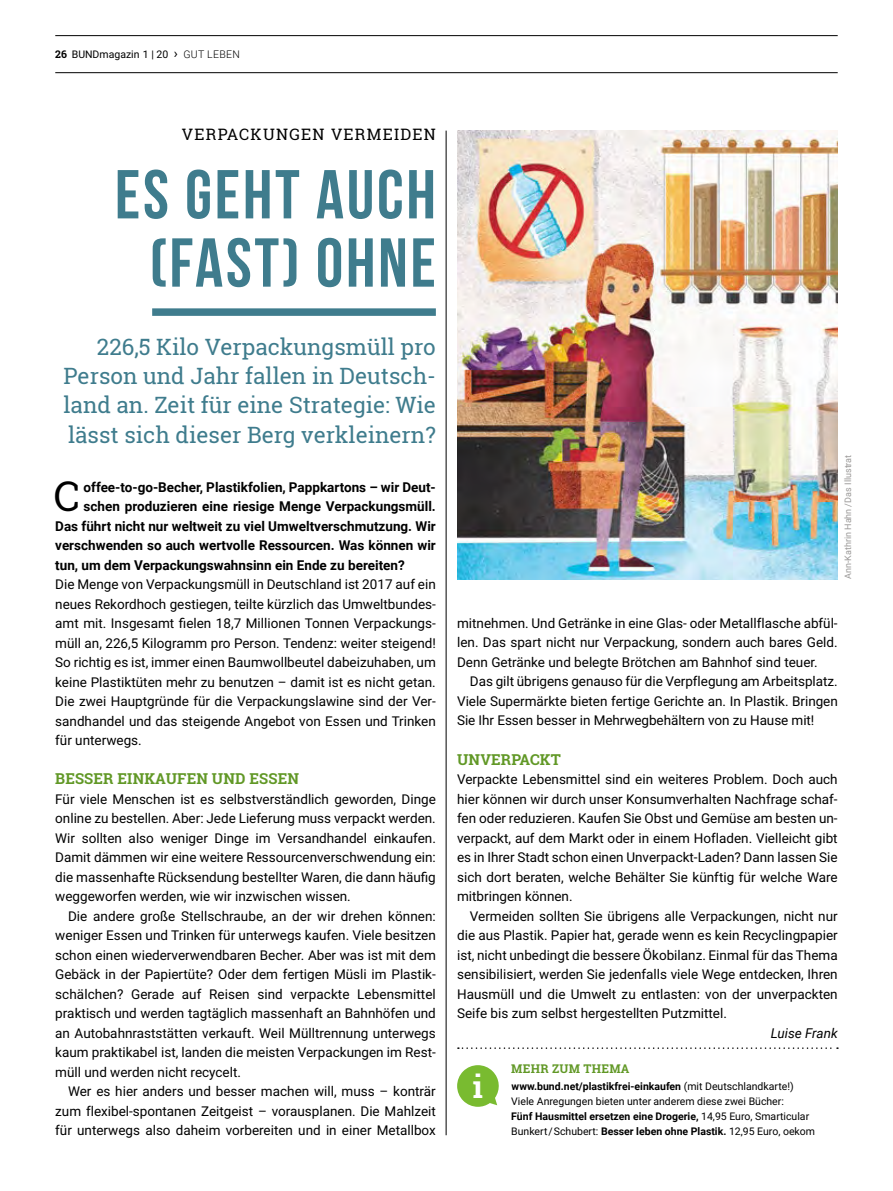
<style>
.page{position:relative;width:893px;height:1191px;background:#fff}
.page>*{position:absolute;margin:0;border:0;box-sizing:border-box;transform-origin:0 0}
.Head2_Bebas_46_45_5{font:700 69px/68.2px "Bebas Neue";letter-spacing:.04em;color:#3f7c8d;text-align:center}
.FliessInitial_Roboto{font:40.95px "Roboto Slab";color:#000}
.FliessEinzug_Roboto{font:700 31.35px "Roboto Slab";color:#fff}
.Vorspann_RobotoSlab{font:22.5px/29.2px "Roboto Slab";color:#3f7c8d;text-align:justify}
.Dachzeile_RobotoSlab{font:15.75px "Roboto Slab";letter-spacing:.08em;color:#000}
.ZwiÜberschrift_Robot{font:700 15px "Roboto Slab";letter-spacing:.01em;color:#619826}
.FliessEinzug_Roboto-2{font:13.5px/19.5px "Roboto";color:#000;text-align:justify}
.Fliess_Roboto_9_13{font:13.5px/19.5px "Roboto";color:#000;text-align:justify}
.FliessInitial_Roboto-2{font:700 13.5px "Roboto";color:#000}
.FliessEinzug_Roboto-3{font:italic 13.5px "Roboto";color:#000}
.Zusatzinfo_Head_Robo{font:700 12px "Roboto Slab";letter-spacing:.02em;color:#619826}
.Fliess_Roboto_7_10{font:10.5px "Roboto";color:#000}
.Fliess_Roboto_7_10-2{font:700 10.5px "Roboto";color:#000}
.Fotovermerk_Roboto_6{font:9px "Roboto";color:#9a9897}
.s1{font-family:"Roboto Slab";font-weight:700}
.s2{font-size:13.5px}
.s3{font-weight:300}
.s4{font-weight:400}
.s5{font-weight:700}
</style>
<div class="page">
<hr style="left:446px;top:131px;width:1px;height:1004px;background:#000">
<img style="left:457px;top:131px;width:381px;height:448px">
<svg style="left:458px;top:1047px;width:380px;height:2px"></svg>
<svg style="left:457px;top:1065px;width:42px;height:41px"></svg>
<div style="left:152px;top:308px;width:284px;height:8px;background:#3f7c8d"></div>
<hr style="left:55px;top:72px;width:783px;height:1px;background:#000">
<hr style="left:55px;top:35px;width:783px;height:1px;background:#000">
<p class="Fliess_Roboto_7_10" style="left:55px;top:47px;width:186px"><span class="s1">26</span> BUNDmagazin 1 | 20 <span class="s2">›</span> <span class="s3">GUT LEBEN</span></p>
<p class="Dachzeile_RobotoSlab" style="left:182px;top:124px;width:256px">VERPACKUNGEN VERMEIDEN</p>
<p class="Head2_Bebas_46_45_5" style="left:115px;top:160px;width:322px">ES GEHT AUCH (FAST) OHNE</p>
<p class="Vorspann_RobotoSlab" style="left:64px;top:332px;width:374px;text-indent:33px">226,5 Kilo Verpackungsmüll pro Person und Jahr fallen in Deutsch&shy;land an. Zeit für eine Strategie: Wie lässt sich dieser Berg verkleinern?</p>
<p class="FliessInitial_Roboto" style="left:54px;top:468px;width:28px">C</p>
<p class="FliessInitial_Roboto-2" style="left:84px;top:477px;width:354px">offee-to-go-Becher, Plastikfolien, Pappkartons – wir Deut-</p>
<p class="FliessInitial_Roboto-2" style="left:84px;top:497px;width:354px">schen produzieren eine riesige Menge Verpackungsmüll.</p>
<p class="FliessInitial_Roboto-2" style="left:55px;top:516px;width:382px">Das führt nicht nur weltweit zu viel Umweltverschmutzung. Wir</p>
<p class="FliessInitial_Roboto-2" style="left:55px;top:536px;width:382px">verschwenden so auch wertvolle Ressourcen. Was können wir</p>
<p class="FliessInitial_Roboto-2" style="left:55px;top:555px;width:351px">tun, um dem Verpackungswahnsinn ein Ende zu bereiten?</p>
<p class="Fliess_Roboto_9_13" style="left:55px;top:574px;width:382px">Die Menge von Verpackungsmüll in Deutschland ist 2017 auf ein neues Rekordhoch gestiegen, teilte kürzlich das Umweltbundes&shy;amt mit. Insgesamt fielen 18,7 Millionen Tonnen Verpackungs&shy;müll an, 226,5 Kilogramm pro Person. Tendenz: weiter steigend!<br>So richtig es ist, immer einen Baumwollbeutel dabeizuhaben, um keine Plastiktüten mehr zu benutzen – damit ist es nicht getan.<br>Die zwei Hauptgründe für die Verpackungslawine sind der Ver&shy;sandhandel und das steigende Angebot von Essen und Trinken für unterwegs.</p>
<p class="ZwiÜberschrift_Robot" style="left:55px;top:768px;width:245px">BESSER EINKAUFEN UND ESSEN</p>
<p class="Fliess_Roboto_9_13" style="left:55px;top:788px;width:382px">Für viele Menschen ist es selbstverständlich geworden, Dinge online zu bestellen. Aber: Jede Lieferung muss verpackt werden.<br>Wir sollten also weniger Dinge im Versandhandel einkaufen.<br>Damit dämmen wir eine weitere Ressourcenverschwendung ein: die massenhafte Rücksendung bestellter Waren, die dann häufig weggeworfen werden, wie wir inzwischen wissen.</p>
<p class="FliessEinzug_Roboto-2" style="left:55px;top:905px;width:382px;text-indent:13px">Die andere große Stellschraube, an der wir drehen können: weniger Essen und Trinken für unterwegs kaufen. Viele besitzen schon einen wiederverwendbaren Becher. Aber was ist mit dem Gebäck in der Papiertüte? Oder dem fertigen Müsli im Plastik&shy;schälchen? Gerade auf Reisen sind verpackte Lebensmittel praktisch und werden tagtäglich massenhaft an Bahnhöfen und an Autobahnraststätten verkauft. Weil Mülltrennung unterwegs kaum praktikabel ist, landen die meisten Verpackungen im Rest&shy;müll und werden nicht recycelt.</p>
<p class="FliessEinzug_Roboto-2" style="left:55px;top:1081px;width:382px;text-indent:13px">Wer es hier anders und besser machen will, muss – konträr zum flexibel-spontanen Zeitgeist – vorausplanen. Die Mahlzeit für unterwegs also daheim vorbereiten und in einer Metallbox</p>
<p class="Fotovermerk_Roboto_6" style="left:842px;top:579px;width:126px;rotate:-90deg">Ann-Kathrin Hahn /Das Illustrat</p>
<p class="FliessEinzug_Roboto-2" style="left:457px;top:613px;width:382px">mitnehmen. Und Getränke in eine Glas- oder Metallflasche abfül&shy;len. Das spart nicht nur Verpackung, sondern auch bares Geld.<br>Denn Getränke und belegte Brötchen am Bahnhof sind teuer.</p>
<p class="FliessEinzug_Roboto-2" style="left:457px;top:671px;width:382px;text-indent:13px">Das gilt übrigens genauso für die Verpflegung am Arbeitsplatz.<br>Viele Supermärkte bieten fertige Gerichte an. In Plastik. Bringen Sie Ihr Essen besser in Mehrwegbehältern von zu Hause mit!</p>
<p class="ZwiÜberschrift_Robot" style="left:457px;top:749px;width:105px">UNVERPACKT</p>
<p class="Fliess_Roboto_9_13" style="left:457px;top:769px;width:382px">Verpackte Lebensmittel sind ein weiteres Problem. Doch auch hier können wir durch unser Konsumverhalten Nachfrage schaf&shy;fen oder reduzieren. Kaufen Sie Obst und Gemüse am besten un&shy;verpackt, auf dem Markt oder in einem Hofladen. Vielleicht gibt es in Ihrer Stadt schon einen Unverpackt-Laden? Dann lassen Sie sich dort beraten, welche Behälter Sie künftig für welche Ware mitbringen können.</p>
<p class="FliessEinzug_Roboto-2" style="left:457px;top:905px;width:382px;text-indent:13px">Vermeiden sollten Sie übrigens alle Verpackungen, nicht nur die aus Plastik. Papier hat, gerade wenn es kein Recyclingpapier ist, nicht unbedingt die bessere Ökobilanz. Einmal für das Thema sensibilisiert, werden Sie jedenfalls viele Wege entdecken, Ihren Hausmüll und die Umwelt zu entlasten: von der unverpackten Seife bis zum selbst hergestellten Putzmittel.</p>
<p class="FliessEinzug_Roboto-3" style="left:771px;top:1023px;width:69px">Luise Frank</p>
<p class="FliessEinzug_Roboto" style="left:473px;top:1064px;width:12px">i</p>
<p class="Zusatzinfo_Head_Robo" style="left:511px;top:1060px;width:120px">MEHR ZUM THEMA</p>
<p class="Fliess_Roboto_7_10-2" style="left:512px;top:1079px;width:284px">www.bund.net/plastikfrei-einkaufen <span class="s4">(mit Deutschlandkarte!)</span></p>
<p class="Fliess_Roboto_7_10" style="left:511px;top:1094px;width:274px">Viele Anregungen bieten unter anderem diese zwei Bücher:</p>
<p class="Fliess_Roboto_7_10-2" style="left:511px;top:1109px;width:299px">Fünf Hausmittel ersetzen eine Drogerie, <span class="s4">14,95 Euro, Smarticular</span></p>
<p class="Fliess_Roboto_7_10" style="left:511px;top:1124px;width:305px">Bunkert/Schubert: <span class="s5">Besser leben ohne Plastik.</span> 12,95 Euro, oekom</p>
</div>
